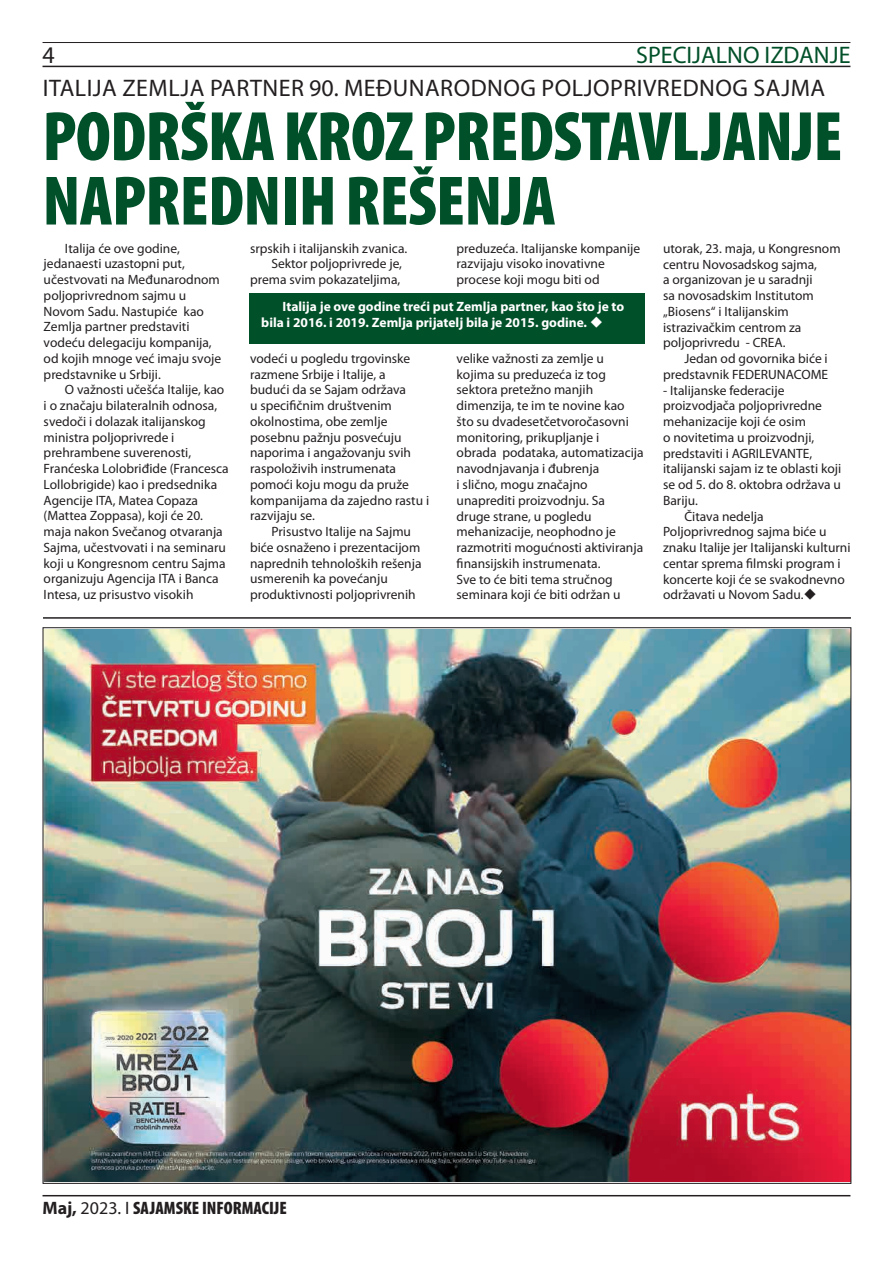
<style>
.page{position:relative;width:893px;height:1263px;background:#fff}
.page>*{position:absolute;margin:0;border:0;box-sizing:border-box;transform-origin:0 0}
.t1{font:900 condensed 70.5px/64.5px "Myriad Pro";letter-spacing:-.01em;color:#005029}
.t2{font:24px "Myriad Pro";letter-spacing:.02em;color:#231f20}
.t3{font:24px "Myriad Pro";color:#005029}
.t4{font:900 condensed 18px "Myriad Pro";color:#231f20}
.t5{font:13.5px/15.8px "Myriad Pro";color:#231f20}
.t6{font:700 13.5px/15.8px "Myriad Pro";color:#fff}
.s1{font-weight:700;font-stretch:normal}
.s2{font-weight:400;font-stretch:normal}
</style>
<div class="page">
<hr style="left:43px;top:42px;width:807px;height:1px;background:#231f20">
<hr style="left:43px;top:66px;width:807px;height:1px;background:#231f20">
<hr style="left:43px;top:1195px;width:807px;height:1px;background:#231f20">
<div style="left:250px;top:293px;width:395px;height:50px;background:#005029"></div>
<hr style="left:43px;top:617px;width:808px;height:2px;background:#231f20">
<img style="left:45px;top:629px;width:804px;height:553px">
<h2 class="t2" style="left:43px;top:42px;width:14px">4</h2>
<h2 class="t3" style="left:636px;top:42px;width:216px">SPECIJALNO IZDANJE</h2>
<h2 class="t2" style="left:43px;top:75px;width:784px">ITALIJA ZEMLJA PARTNER 90. MEĐUNARODNOG POLJOPRIVREDNOG SAJMA</h2>
<h1 class="t1" style="left:43px;top:105px;width:801px">PODRŠKA KROZ PREDSTAVLJANJE<br>NAPREDNIH REŠENJA</h1>
<p class="t5" style="left:44px;top:240px;width:179px;text-indent:21px">Italija će ove godine, jedanaesti uzastopni put, učestvovati na Međunarodnom poljoprivrednom sajmu u<br>Novom Sadu. Nastupiće kao<br>Zemlja partner predstaviti vodeću delegaciju kompanija, od kojih mnoge već imaju svoje predstavnike u Srbiji.</p>
<p class="t5" style="left:44px;top:382px;width:187px;text-indent:21px">O važnosti učešća Italije, kao i o značaju bilateralnih odnosa, svedoči i dolazak italijanskog ministra poljoprivrede i prehrambene suverenosti,<br>Franćeska Lolobriđide (Francesca<br>Lollobrigide) kao i predsednika<br>Agencije ITA, Matea Copaza (Mattea Zoppasa), koji će 20. maja nakon Svečanog otvaranja<br>Sajma, učestvovati i na seminaru koji u Kongresnom centru Sajma organizuju Agencija ITA i Banca<br>Intesa, uz prisustvo visokih</p>
<p class="t5" style="left:250px;top:240px;width:159px">srpskih i italijanskih zvanica.</p>
<p class="t5" style="left:271px;top:256px;width:132px">Sektor poljoprivrede je,</p>
<p class="t5" style="left:250px;top:272px;width:152px">prema svim pokazateljima,</p>
<p class="t5" style="left:457px;top:241px;width:185px">preduzeća. Italijanske kompanije razvijaju visoko inovativne procese koji mogu biti od</p>
<p class="t6" style="left:261px;top:299px;width:364px;text-indent:21px">Italija je ove godine treći put Zemlja partner, kao što je to bila i 2016. i 2019. Zemlja prijatelj bila je 2015. godine. ◆</p>
<p class="t5" style="left:250px;top:351px;width:181px">vodeći u pogledu trgovinske razmene Srbije i Italije, a<br>budući da se Sajam održava<br>u specifičnim društvenim okolnostima, obe zemlje posebnu pažnju posvećuju naporima i angažovanju svih raspoloživih instrumenata pomoći koju mogu da pruže kompanijama da zajedno rastu i razvijaju se.</p>
<p class="t5" style="left:250px;top:524px;width:173px;text-indent:21px">Prisustvo Italije na Sajmu biće osnaženo i prezentacijom naprednih tehnoloških rešenja usmerenih ka povećanju produktivnosti poljoprivrenih</p>
<p class="t5" style="left:457px;top:351px;width:189px">velike važnosti za zemlje u kojima su preduzeća iz tog sektora pretežno manjih dimenzija, te im te novine kao što su dvadesetčetvoročasovni monitoring, prikupljanje i<br>obrada podataka, automatizacija navodnjavanja i đubrenja<br>i slično, mogu značajno unaprediti proizvodnju. Sa<br>druge strane, u pogledu mehanizacije, neophodno je razmotriti mogućnosti aktiviranja finansijskih instrumenata.<br>Sve to će biti tema stručnog seminara koji će biti održan u</p>
<p class="t5" style="left:663px;top:241px;width:179px">utorak, 23. maja, u Kongresnom centru Novosadskog sajma,<br>a organizovan je u saradnji<br>sa novosadskim Institutom „Biosens“ i Italijanskim istrazivačkim centrom za poljoprivredu - CREA.</p>
<p class="t5" style="left:663px;top:351px;width:167px;text-align:right">Jedan od govornika biće i predstavnik FEDERUNACOME</p>
<p class="t5" style="left:663px;top:382px;width:123px">- Italijanske federacije</p>
<p class="t5" style="left:663px;top:398px;width:160px">proizvodjača poljoprivredne</p>
<p class="t5" style="left:663px;top:414px;width:144px">mehanizacije koji će osim</p>
<p class="t5" style="left:663px;top:430px;width:153px">o novitetima u proizvodnji,</p>
<p class="t5" style="left:663px;top:445px;width:151px">predstaviti i AGRILEVANTE,</p>
<p class="t5" style="left:663px;top:461px;width:180px">italijanski sajam iz te oblasti koji</p>
<p class="t5" style="left:663px;top:477px;width:179px">se od 5. do 8. oktobra održava u</p>
<p class="t5" style="left:663px;top:493px;width:36px">Bariju.</p>
<p class="t5" style="left:684px;top:508px;width:81px">Čitava nedelja</p>
<p class="t5" style="left:663px;top:524px;width:165px">Poljoprivrednog sajma biće u</p>
<p class="t5" style="left:663px;top:540px;width:189px">znaku Italije jer Italijanski kulturni</p>
<p class="t5" style="left:663px;top:556px;width:179px">centar sprema filmski program i</p>
<p class="t5" style="left:663px;top:571px;width:183px">koncerte koji će se svakodnevno</p>
<p class="t5" style="left:663px;top:587px;width:155px">održavati u Novom Sadu.◆</p>
<h3 class="t4" style="left:43px;top:1198px;width:246px"><span class="s1">Maj,</span> <span class="s2">2023. I</span> SAJAMSKE INFORMACIJE</h3>
</div>
